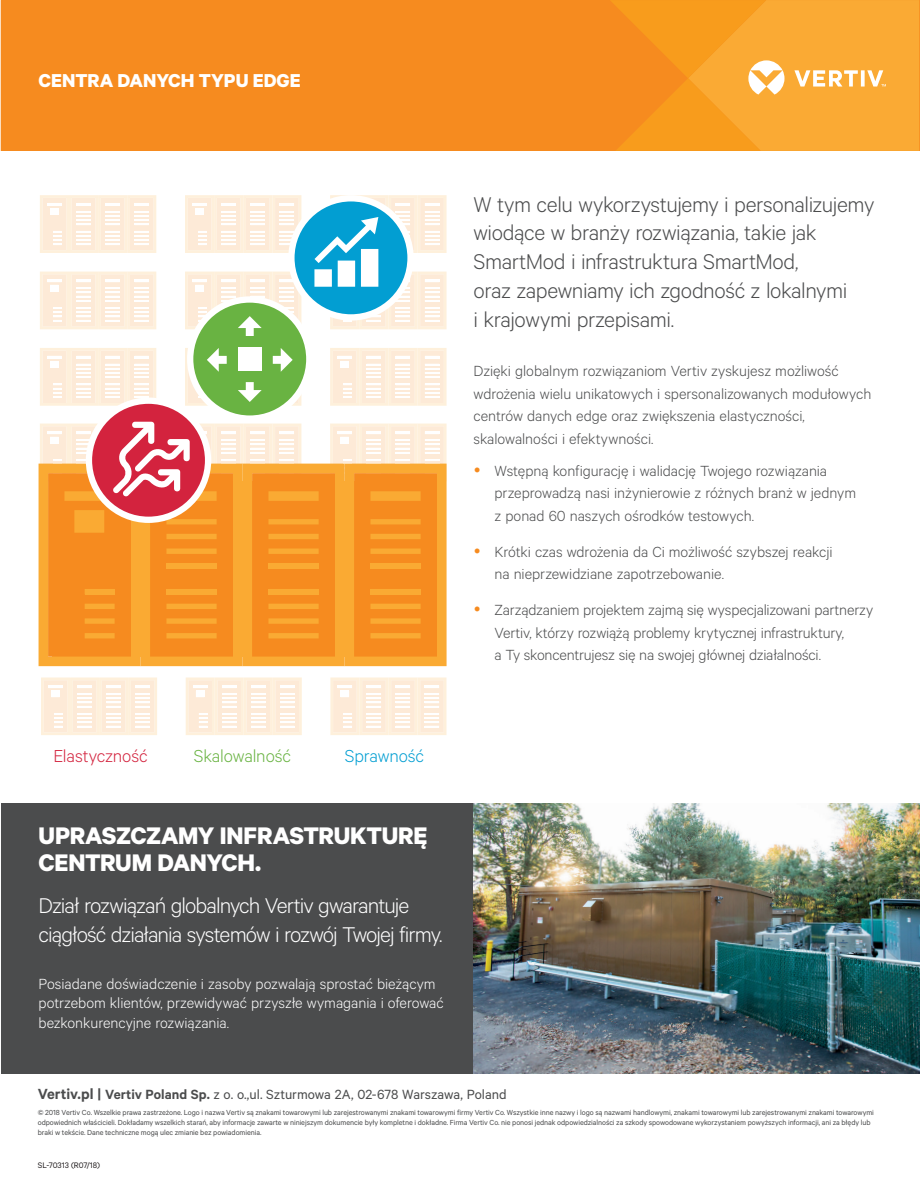
<style>
.page{position:relative;width:920px;height:1184px;background:#fff}
.page>*{position:absolute;margin:0;border:0;box-sizing:border-box;transform-origin:0 0}
.t1{font:700 27px/27px "Calibre";letter-spacing:-.015em;color:#fff}
.t2{font:300 24px/28.8px "Calibre";letter-spacing:-.02em;color:#4b4c4d}
.t3{font:300 24px/28.8px "Calibre";letter-spacing:-.04em;color:#fff}
.t4{font:700 21px "Calibre";color:#fff}
.t5{font:300 19.5px "Calibre";letter-spacing:-.005em;color:#d3233e}
.t6{font:300 19.5px "Calibre";letter-spacing:-.01em;color:#69b342}
.t7{font:300 19.5px "Calibre";letter-spacing:-.005em;color:#029ed2}
.t8{font:300 16.5px/22.5px "Calibre";letter-spacing:-.005em;color:#4b4c4d}
.t9{font:300 16.5px/19.8px "Calibre";letter-spacing:-.005em;color:#fff}
.t10{font:15px "Calibre";color:#4b4c4d}
.t11{font:9px "Calibre";color:#231f20}
.t12{font:8.25px/9.8px "Calibre";letter-spacing:-.01em;color:#4b4c4d}
.s1{font-weight:600;font-size:16.5px}
.s2{font-weight:600}
</style>
<div class="page">
<div style="left:1px;top:0;width:608px;height:151px;background:#f68b1f"></div>
<svg style="left:40px;top:195px;width:116px;height:58px"></svg>
<svg style="left:40px;top:271px;width:116px;height:58px"></svg>
<svg style="left:40px;top:348px;width:116px;height:58px"></svg>
<svg style="left:330px;top:348px;width:116px;height:58px"></svg>
<svg style="left:185px;top:195px;width:116px;height:58px"></svg>
<svg style="left:41px;top:677px;width:116px;height:58px"></svg>
<svg style="left:330px;top:677px;width:116px;height:58px"></svg>
<svg style="left:186px;top:677px;width:116px;height:58px"></svg>
<svg style="left:89px;top:400px;width:119px;height:120px"></svg>
<svg style="left:39px;top:422px;width:407px;height:244px;background:#f59d46"></svg>
<svg style="left:190px;top:299px;width:119px;height:119px"></svg>
<div style="left:187px;top:296px;width:125px;height:126px;border:6px solid #fff;border-radius:50%"></div>
<svg style="left:185px;top:271px;width:116px;height:135px"></svg>
<div style="left:238px;top:347px;width:24px;height:24px;background:#fff"></div>
<svg style="left:291px;top:198px;width:119px;height:119px;fill:#029ed2"></svg>
<svg style="left:314px;top:195px;width:132px;height:134px"></svg>
<div style="left:1px;top:803px;width:472px;height:270px;background:#4b4c4d"></div>
<img style="left:473px;top:803px;width:446px;height:270px">
<svg style="left:609px;top:0;width:311px;height:151px;background:#f9a431"></svg>
<p class="t4" style="left:39px;top:67px;width:263px">CENTRA DANYCH TYPU EDGE</p>
<h2 class="t2" style="left:473px;top:189px;width:402px">W tym celu wykorzystujemy i personalizujemy wiodące w branży rozwiązania, takie jak SmartMod i infrastruktura SmartMod,<br>oraz zapewniamy ich zgodność z lokalnymi<br>i krajowymi przepisami.</h2>
<p class="t8" style="left:473px;top:359px;width:399px">Dzięki globalnym rozwiązaniom Vertiv zyskujesz możliwość wdrożenia wielu unikatowych i spersonalizowanych modułowych centrów danych edge oraz zwiększenia elastyczności, skalowalności i efektywności.</p>
<p class="t8" style="left:494px;top:458px;width:363px">Wstępną konfigurację i walidację Twojego rozwiązania przeprowadzą nasi inżynierowie z różnych branż w jednym z ponad 60 naszych ośrodków testowych.</p>
<p class="t8" style="left:494px;top:539px;width:339px">Krótki czas wdrożenia da Ci możliwość szybszej reakcji na nieprzewidziane zapotrzebowanie.</p>
<p class="t8" style="left:494px;top:598px;width:380px">Zarządzaniem projektem zajmą się wyspecjalizowani partnerzy<br>Vertiv, którzy rozwiążą problemy krytycznej infrastruktury,<br>a Ty skoncentrujesz się na swojej głównej działalności.</p>
<p class="t5" style="left:53px;top:745px;width:96px">Elastyczność</p>
<p class="t6" style="left:194px;top:745px;width:99px">Skalowalność</p>
<p class="t7" style="left:345px;top:745px;width:81px">Sprawność</p>
<h1 class="t1" style="left:39px;top:821px;width:390px">UPRASZCZAMY INFRASTRUKTURĘ<br>CENTRUM DANYCH.</h1>
<h2 class="t3" style="left:39px;top:890px;width:405px">Dział rozwiązań globalnych Vertiv gwarantuje ciągłość działania systemów i rozwój Twojej firmy.</h2>
<p class="t9" style="left:39px;top:972px;width:407px">Posiadane doświadczenie i zasoby pozwalają sprostać bieżącym potrzebom klientów, przewidywać przyszłe wymagania i oferować bezkonkurencyjne rozwiązania.</p>
<p class="t10" style="left:38px;top:1085px;width:470px"><span class="s1">Vertiv.pl |</span> <span class="s2">Vertiv Poland Sp.</span> z o. o.,ul. Szturmowa 2A, 02-678 Warszawa, Poland</p>
<p class="t12" style="left:38px;top:1107px;width:837px">© 2018 Vertiv Co. Wszelkie prawa zastrzeżone. Logo i nazwa Vertiv są znakami towarowymi lub zarejestrowanymi znakami towarowymi firmy Vertiv Co. Wszystkie inne nazwy i logo są nazwami handlowymi, znakami towarowymi lub zarejestrowanymi znakami towarowymi odpowiednich właścicieli. Dokładamy wszelkich starań, aby informacje zawarte w niniejszym dokumencie były kompletne i dokładne. Firma Vertiv Co. nie ponosi jednak odpowiedzialności za szkody spowodowane wykorzystaniem powyższych informacji, ani za błędy lub braki w tekście. Dane techniczne mogą ulec zmianie bez powiadomienia.</p>
<p class="t11" style="left:38px;top:1160px;width:64px">SL-70313 (R07/18)</p>
</div>
